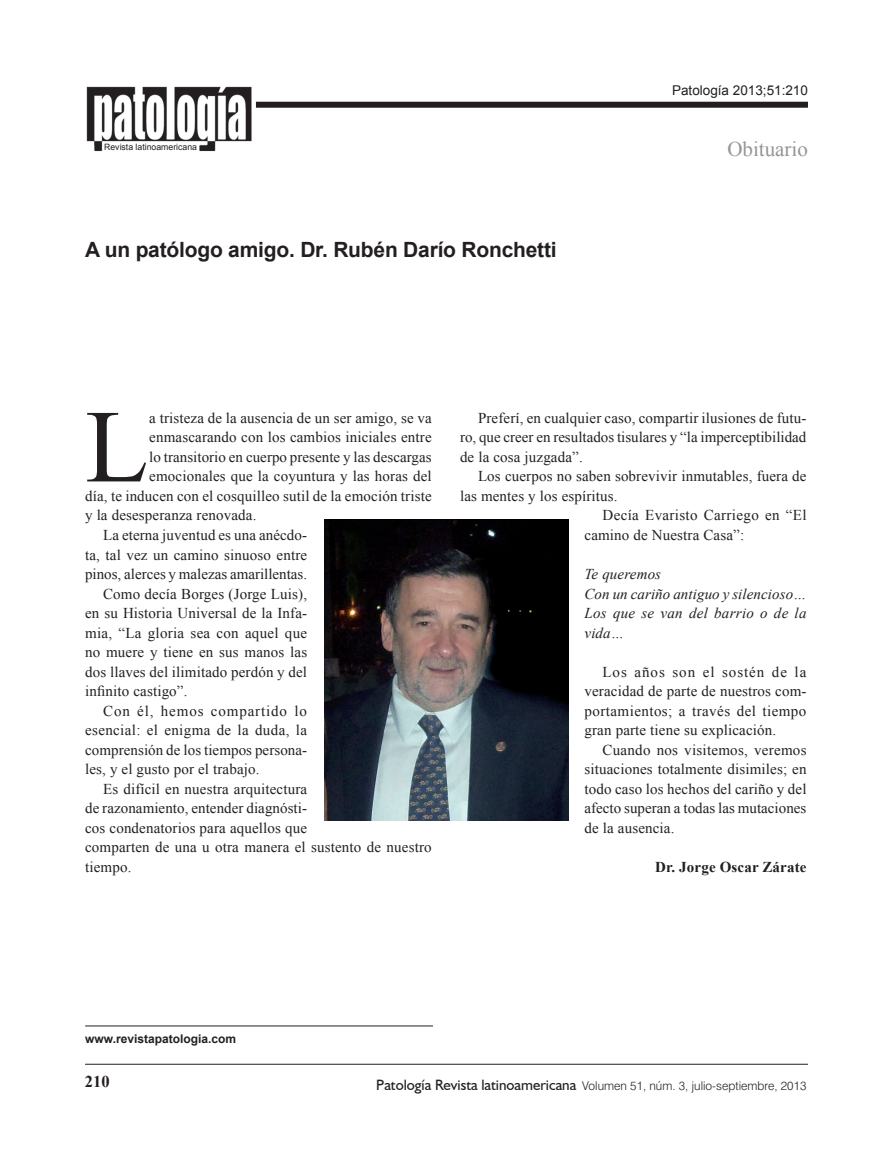
<style>
.page{position:relative;width:893px;height:1149px;background:#fff}
.page>*{position:absolute;margin:0;border:0;box-sizing:border-box;transform-origin:0 0}
.t1{font:103.35px "Times New Roman";color:#231f20}
.t2{font:700 21px "Arial";letter-spacing:-.01em;color:#231f20}
.t3{font:21px "Times New Roman";color:#939598}
.t4{font:700 16.5px "Times New Roman";color:#231f20}
.t5{font:15px/19.5px "Times New Roman";letter-spacing:.01em;color:#231f20;text-align:justify}
.t6{font:italic 15px/19.5px "Times New Roman";letter-spacing:.01em;color:#231f20}
.t7{font:15px "Times New Roman";letter-spacing:.06em;color:#231f20}
.t8{font:700 15px "Times New Roman";letter-spacing:.01em;color:#231f20}
.t9{font:13.5px "Arial";color:#231f20}
.t10{font:300 12px "Swiss 721 BT";color:#231f20}
.t11{font:700 12px "Arial";color:#231f20}
.t12{font:8.7px "Arial";color:#231f20}
.s1{font-family:"Humanist 521 BT";font-weight:400;font-size:15px}
</style>
<div class="page">
<hr style="left:85px;top:1063px;width:723px;height:1px;background:#231f20">
<img style="left:86px;top:86px;width:166px;height:65px">
<div style="left:256px;top:102px;width:552px;height:6px;background:#231f20"></div>
<hr style="left:85px;top:1025px;width:348px;height:1px;background:#231f20">
<img style="left:324px;top:519px;width:245px;height:301px">
<p class="t9" style="left:672px;top:83px;width:137px">Patología 2013;51:210</p>
<p class="t12" style="left:104px;top:142px;width:94px">Revista latinoamericana</p>
<h2 class="t3" style="left:727px;top:135px;width:82px">Obituario</h2>
<h2 class="t2" style="left:85px;top:238px;width:473px">A un patólogo amigo. Dr. Rubén Darío Ronchetti</h2>
<h1 class="t1" style="left:85px;top:377px;width:65px">L</h1>
<p class="t5" style="left:149px;top:408px;width:284px">a tristeza de la ausencia de un ser amigo, se va</p>
<p class="t5" style="left:149px;top:427px;width:284px">enmascarando con los cambios iniciales entre</p>
<p class="t5" style="left:149px;top:447px;width:284px">lo transitorio en cuerpo presente y las descargas</p>
<p class="t5" style="left:149px;top:466px;width:284px">emocionales que la coyuntura y las horas del</p>
<p class="t5" style="left:85px;top:486px;width:348px">día, te inducen con el cosquilleo sutil de la emoción triste</p>
<p class="t5" style="left:85px;top:505px;width:173px">y la desesperanza renovada.</p>
<p class="t5" style="left:103px;top:525px;width:205px">La eterna juventud es una anécdo-</p>
<p class="t5" style="left:85px;top:544px;width:224px">ta, tal vez un camino sinuoso entre</p>
<p class="t5" style="left:85px;top:564px;width:224px">pinos, alerces y malezas amarillentas.</p>
<p class="t5" style="left:103px;top:583px;width:206px">Como decía Borges (Jorge Luis),</p>
<p class="t5" style="left:85px;top:603px;width:224px">en su Historia Universal de la Infa-</p>
<p class="t5" style="left:85px;top:622px;width:224px">mia, “La gloria sea con aquel que</p>
<p class="t5" style="left:85px;top:642px;width:224px">no muere y tiene en sus manos las</p>
<p class="t5" style="left:85px;top:661px;width:224px">dos llaves del ilimitado perdón y del</p>
<p class="t5" style="left:85px;top:681px;width:104px">infinito castigo”.</p>
<p class="t7" style="left:103px;top:700px;width:205px">Con él, hemos compartido lo</p>
<p class="t5" style="left:85px;top:720px;width:223px">esencial: el enigma de la duda, la</p>
<p class="t5" style="left:85px;top:739px;width:224px">comprensión de los tiempos persona-</p>
<p class="t5" style="left:85px;top:759px;width:176px">les, y el gusto por el trabajo.</p>
<p class="t5" style="left:103px;top:778px;width:206px">Es difícil en nuestra arquitectura</p>
<p class="t5" style="left:85px;top:798px;width:223px">de razonamiento, entender diagnósti-</p>
<p class="t5" style="left:85px;top:817px;width:224px">cos condenatorios para aquellos que</p>
<p class="t5" style="left:85px;top:837px;width:348px">comparten de una u otra manera el sustento de nuestro</p>
<p class="t5" style="left:85px;top:856px;width:48px">tiempo.</p>
<p class="t5" style="left:460px;top:408px;width:348px;text-indent:18px">Preferí, en cualquier caso, compartir ilusiones de futu&shy;ro, que creer en resultados tisulares y “la imperceptibilidad de la cosa juzgada”.</p>
<p class="t5" style="left:478px;top:466px;width:330px">Los cuerpos no saben sobrevivir inmutables, fuera de</p>
<p class="t5" style="left:460px;top:486px;width:159px">las mentes y los espíritus.</p>
<p class="t5" style="left:602px;top:505px;width:206px">Decía Evaristo Carriego en “El</p>
<p class="t5" style="left:584px;top:525px;width:161px">camino de Nuestra Casa”:</p>
<p class="t6" style="left:584px;top:563px;width:224px">Te queremos<br>Con un cariño antiguo y silencioso…<br>Los que se van del barrio o de la vida…</p>
<p class="t5" style="left:584px;top:661px;width:224px;text-indent:18px">Los años son el sostén de la veracidad de parte de nuestros com&shy;portamientos; a través del tiempo gran parte tiene su explicación.</p>
<p class="t5" style="left:584px;top:739px;width:224px;text-indent:18px">Cuando nos visitemos, veremos situaciones totalmente disimiles; en todo caso los hechos del cariño y del afecto superan a todas las mutaciones de la ausencia.</p>
<p class="t8" style="left:655px;top:856px;width:153px">Dr. Jorge Oscar Zárate</p>
<p class="t11" style="left:85px;top:1032px;width:152px">www.revistapatologia.com</p>
<p class="t4" style="left:85px;top:1069px;width:26px">210</p>
<p class="t10" style="left:376px;top:1078px;width:432px"><span class="s1">Patología Revista latinoamericana</span> Volumen 51, núm. 3, julio-septiembre, 2013</p>
</div>
